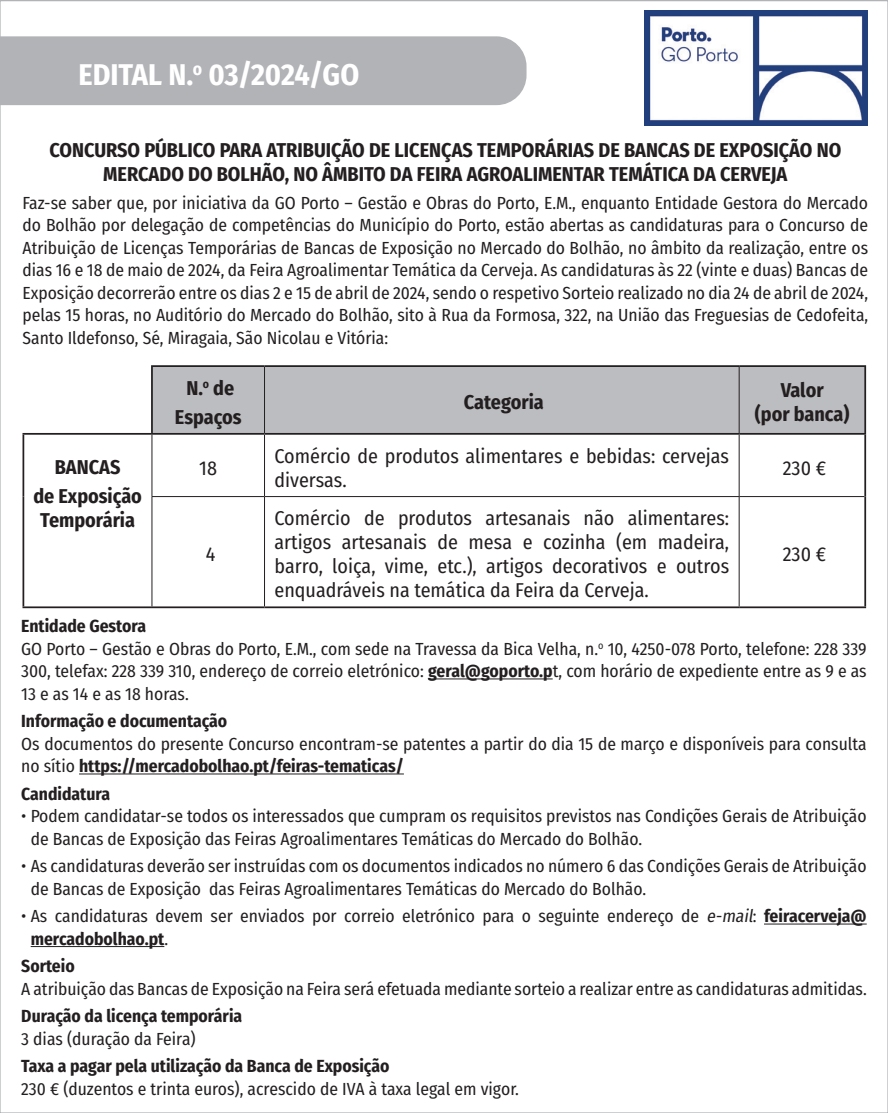
<style>
.page{position:relative;width:888px;height:1113px;background:#fff}
.page>*{position:absolute;margin:0;border:0;box-sizing:border-box;transform-origin:0 0}
.t1{font:700 30px "Fira Sans Condensed";color:#fff}
.t2{font:20px/24px "Fira Sans Condensed";color:#231f20}
.t3{font:700 20px/24px "Fira Sans Condensed";color:#231f20;text-align:center}
.t4{font:17.5px/22.5px "Fira Sans Condensed";color:#231f20}
.t5{font:700 17.5px "Fira Sans Condensed";color:#231f20}
.s1{font-weight:700}
.s2{font-style:italic}
</style>
<div class="page">
<img style="left:645px;top:11px;width:222px;height:114px">
<div style="left:0;top:36px;width:526px;height:69px;background:#b2b3b7"></div>
<div style="left:153px;top:367px;width:711px;height:66px;background:#bcbdc0"></div>
<hr style="left:151px;top:365px;width:113px;height:2px;background:#231f20">
<hr style="left:264px;top:365px;width:475px;height:2px;background:#231f20">
<hr style="left:739px;top:365px;width:127px;height:2px;background:#231f20">
<hr style="left:864px;top:367px;width:2px;height:66px;background:#231f20">
<hr style="left:23px;top:435px;width:1px;height:61px;background:#231f20">
<hr style="left:864px;top:435px;width:2px;height:61px;background:#231f20">
<hr style="left:23px;top:496px;width:1px;height:110px;background:#231f20">
<hr style="left:864px;top:496px;width:2px;height:110px;background:#231f20">
<hr style="left:22px;top:606px;width:130px;height:2px;background:#231f20">
<hr style="left:152px;top:606px;width:112px;height:2px;background:#231f20">
<hr style="left:264px;top:606px;width:475px;height:2px;background:#231f20">
<hr style="left:739px;top:606px;width:127px;height:2px;background:#231f20">
<hr style="left:264px;top:367px;width:1px;height:66px;background:#231f20">
<hr style="left:738px;top:367px;width:1px;height:66px;background:#231f20">
<hr style="left:151px;top:435px;width:1px;height:61px;background:#231f20">
<hr style="left:264px;top:435px;width:1px;height:61px;background:#231f20">
<hr style="left:738px;top:435px;width:1px;height:61px;background:#231f20">
<hr style="left:151px;top:496px;width:113px;height:1px;background:#231f20">
<hr style="left:151px;top:497px;width:1px;height:109px;background:#231f20">
<hr style="left:264px;top:496px;width:475px;height:1px;background:#231f20">
<hr style="left:264px;top:497px;width:1px;height:109px;background:#231f20">
<hr style="left:739px;top:496px;width:125px;height:1px;background:#231f20">
<hr style="left:738px;top:497px;width:1px;height:109px;background:#231f20">
<hr style="left:22px;top:433px;width:130px;height:2px;background:#231f20">
<hr style="left:151px;top:367px;width:2px;height:66px;background:#231f20">
<hr style="left:152px;top:433px;width:112px;height:2px;background:#231f20">
<hr style="left:264px;top:433px;width:475px;height:2px;background:#231f20">
<hr style="left:739px;top:433px;width:127px;height:2px;background:#231f20">
<hr style="left:428px;top:678px;width:124px;height:1px;background:#231f20">
<hr style="left:79px;top:773px;width:325px;height:1px;background:#231f20">
<hr style="left:764px;top:923px;width:102px;height:1px;background:#231f20">
<hr style="left:31px;top:946px;width:133px;height:1px;background:#231f20">
<p class="t1" style="left:78px;top:49px;width:282px">EDITAL N.<sup>o</sup> 03/2024/GO</p>
<p class="t3" style="left:49px;top:137px;width:793px">CONCURSO PÚBLICO PARA ATRIBUIÇÃO DE LICENÇAS TEMPORÁRIAS DE BANCAS DE EXPOSIÇÃO NO<br>MERCADO DO BOLHÃO, NO ÂMBITO DA FEIRA AGROALIMENTAR TEMÁTICA DA CERVEJA</p>
<p class="t4" style="left:22px;top:191px;width:847px;text-align:justify">Faz-se saber que, por iniciativa da GO Porto – Gestão e Obras do Porto, E.M., enquanto Entidade Gestora do Mercado do Bolhão por delegação de competências do Município do Porto, estão abertas as candidaturas para o Concurso de Atribuição de Licenças Temporárias de Bancas de Exposição no Mercado do Bolhão, no âmbito da realização, entre os dias 16 e 18 de maio de 2024, da Feira Agroalimentar Temática da Cerveja. As candidaturas às 22 (vinte e duas) Bancas de Exposição decorrerão entre os dias 2 e 15 de abril de 2024, sendo o respetivo Sorteio realizado no dia 24 de abril de 2024, pelas 15 horas, no Auditório do Mercado do Bolhão, sito à Rua da Formosa, 322, na União das Freguesias de Cedofeita, Santo Ildefonso, Sé, Miragaia, São Nicolau e Vitória:</p>
<p class="t3" style="left:55px;top:454px;width:67px">BANCAS</p>
<p class="t3" style="left:33px;top:483px;width:110px">de Exposição<br>Temporária</p>
<p class="t3" style="left:186px;top:374px;width:49px">N.<sup>o</sup> de</p>
<p class="t3" style="left:175px;top:403px;width:68px">Espaços</p>
<p class="t3" style="left:464px;top:389px;width:81px">Categoria</p>
<p class="t3" style="left:755px;top:377px;width:96px">Valor<br>(por banca)</p>
<p class="t2" style="left:199px;top:455px;width:19px">18</p>
<p class="t2" style="left:274px;top:443px;width:456px">Comércio de produtos alimentares e bebidas: cervejas diversas.</p>
<p class="t2" style="left:782px;top:455px;width:45px">230 €</p>
<p class="t2" style="left:206px;top:541px;width:11px">4</p>
<p class="t2" style="left:274px;top:505px;width:456px;text-align:justify">Comércio de produtos artesanais não alimentares: artigos artesanais de mesa e cozinha (em madeira, barro, loiça, vime, etc.), artigos decorativos e outros enquadráveis na temática da Feira da Cerveja.</p>
<p class="t2" style="left:782px;top:541px;width:45px">230 €</p>
<p class="t5" style="left:21px;top:611px;width:126px">Entidade Gestora</p>
<p class="t4" style="left:21px;top:637px;width:847px;text-align:justify">GO Porto – Gestão e Obras do Porto, E.M., com sede na Travessa da Bica Velha, n.<sup>o</sup> 10, 4250-078 Porto, telefone: 228 339<br>300, telefax: 228 339 310, endereço de correio eletrónico: <span class="s1">geral@goporto.p</span>t, com horário de expediente entre as 9 e as 13 e as 14 e as 18 horas.</p>
<p class="t5" style="left:21px;top:706px;width:207px">Informação e documentação</p>
<p class="t4" style="left:21px;top:732px;width:847px">Os documentos do presente Concurso encontram-se patentes a partir do dia 15 de março e disponíveis para consulta no sítio <span class="s1">https://mercadobolhao.pt/feiras-tematicas/</span></p>
<p class="t5" style="left:21px;top:779px;width:90px">Candidatura</p>
<p class="t4" style="left:31px;top:804px;width:837px;text-indent:-9px">• Podem candidatar-se todos os interessados que cumpram os requisitos previstos nas Condições Gerais de Atribuição de Bancas de Exposição das Feiras Agroalimentares Temáticas do Mercado do Bolhão.</p>
<p class="t4" style="left:31px;top:854px;width:837px;text-indent:-9px">• As candidaturas deverão ser instruídas com os documentos indicados no número 6 das Condições Gerais de Atribuição de Bancas de Exposição das Feiras Agroalimentares Temáticas do Mercado do Bolhão.</p>
<p class="t4" style="left:31px;top:904px;width:837px;text-indent:-9px">• As candidaturas devem ser enviados por correio eletrónico para o seguinte endereço de <span class="s2">e-mail</span>: <span class="s1">feiracerveja@ mercadobolhao.pt</span>.</p>
<p class="t5" style="left:21px;top:951px;width:55px">Sorteio</p>
<p class="t4" style="left:21px;top:977px;width:847px">A atribuição das Bancas de Exposição na Feira será efetuada mediante sorteio a realizar entre as candidaturas admitidas.</p>
<p class="t5" style="left:21px;top:1001px;width:222px">Duração da licença temporária</p>
<p class="t4" style="left:21px;top:1027px;width:176px">3 dias (duração da Feira)</p>
<p class="t5" style="left:21px;top:1051px;width:370px">Taxa a pagar pela utilização da Banca de Exposição</p>
<p class="t4" style="left:21px;top:1077px;width:499px">230 € (duzentos e trinta euros), acrescido de IVA à taxa legal em vigor.</p>
</div>
